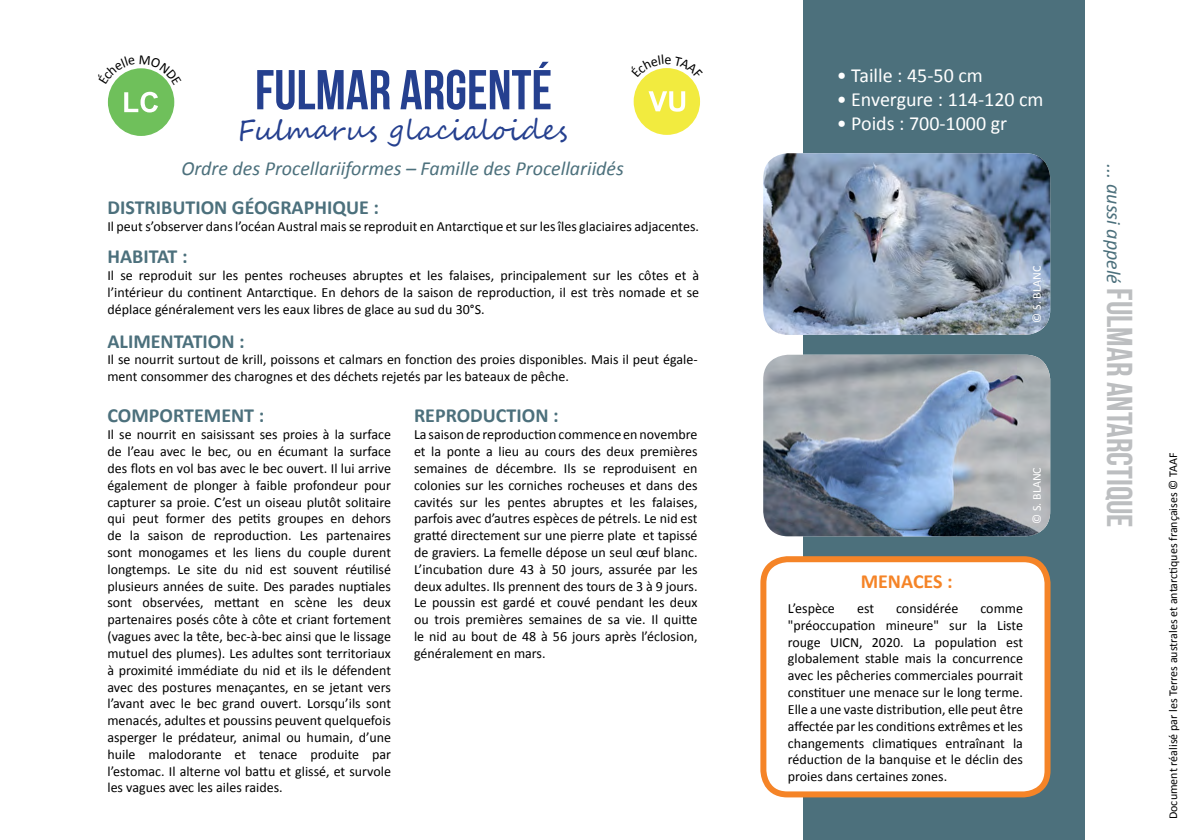
<style>
.page{position:relative;width:1191px;height:840px;background:#fff}
.page>*{position:absolute;margin:0;border:0;box-sizing:border-box;transform-origin:0 0}
.t1{font:700 56px "Bebas Neue";color:#25408f}
.t2{font:700 36px "Bebas Neue";color:#bcbec0}
.t3{font:28px "Segoe Script";color:#25408f}
.t4{font:700 20px "Calibri";color:#4c707c}
.t5{font:20px "Calibri";color:#fff}
.t6{font:italic 20px "Calibri";color:#4c707c}
.t7{font:700 20px "Calibri";color:#f58427}
.t8{font:14px/16.8px "Calibri";color:#000;text-align:justify}
.t9{font:12px "Calibri";color:#000}
.t10{font:12px "Calibri";color:#fff}
.s1{font-family:"Calibri";font-weight:400;font-style:italic;font-size:20px;color:#4c707c}
</style>
<div class="page">
<div style="left:803px;top:0;width:281px;height:839px;background:#4c707c"></div>
<div style="left:763px;top:559px;width:284px;height:235px;background:#fff;border-radius:24px"></div>
<div style="left:760px;top:556px;width:290px;height:241px;border:6px solid #f58427;border-radius:24px"></div>
<img style="left:763px;top:153px;width:287px;height:181px">
<img style="left:763px;top:354px;width:287px;height:182px">
<div style="left:108px;top:68px;width:66px;height:68px;background:#6fc05b;border-radius:50%"></div>
<svg style="left:124px;top:92px;width:34px;height:20px"></svg>
<div style="left:633px;top:68px;width:67px;height:67px;background:#f2eb3f;border-radius:50%"></div>
<svg style="left:648px;top:91px;width:37px;height:21px"></svg>
<svg style="left:643px;top:68px;width:48px;height:10px"></svg>
<svg style="left:112px;top:68px;width:58px;height:17px"></svg>
<h1 class="t1" style="left:255px;top:59px;width:299px">FULMAR ARGENTé</h1>
<h3 class="t3" style="left:238px;top:107px;width:331px">Fulmarus glacialoides</h3>
<h3 class="t6" style="left:181px;top:155px;width:444px">Ordre des Procellariiformes – Famille des Procellariidés</h3>
<h3 class="t4" style="left:107px;top:195px;width:273px">DISTRIBUTION GÉOGRAPHIQUE :</h3>
<p class="t8" style="left:107px;top:218px;width:593px">Il peut s’observer dans l’océan Austral mais se reproduit en Antarctique et sur les îles glaciaires adjacentes.</p>
<h3 class="t4" style="left:107px;top:243px;width:82px">HABITAT :</h3>
<p class="t8" style="left:107px;top:267px;width:593px">Il se reproduit sur les pentes rocheuses abruptes et les falaises, principalement sur les côtes et à l’intérieur du continent Antarctique. En dehors de la saison de reproduction, il est très nomade et se déplace généralement vers les eaux libres de glace au sud du 30°S.</p>
<h3 class="t4" style="left:107px;top:328px;width:139px">ALIMENTATION :</h3>
<p class="t8" style="left:107px;top:351px;width:591px">Il se nourrit surtout de krill, poissons et calmars en fonction des proies disponibles. Mais il peut égale&shy;ment consommer des charognes et des déchets rejetés par les bateaux de pêche.</p>
<h3 class="t4" style="left:107px;top:403px;width:158px">COMPORTEMENT :</h3>
<p class="t8" style="left:107px;top:426px;width:285px">Il se nourrit en saisissant ses proies à la surface de l’eau avec le bec, ou en écumant la surface des flots en vol bas avec le bec ouvert. Il lui arrive également de plonger à faible profondeur pour capturer sa proie. C’est un oiseau plutôt solitaire qui peut former des petits groupes en dehors de la saison de reproduction. Les partenaires sont monogames et les liens du couple durent longtemps. Le site du nid est souvent réutilisé plusieurs années de suite. Des parades nuptiales sont observées, mettant en scène les deux partenaires posés côte à côte et criant fortement (vagues avec la tête, bec-à-bec ainsi que le lissage mutuel des plumes). Les adultes sont territoriaux à proximité immédiate du nid et ils le défendent avec des postures menaçantes, en se jetant vers l’avant avec le bec grand ouvert. Lorsqu’ils sont menacés, adultes et poussins peuvent quelquefois asperger le prédateur, animal ou humain, d’une huile malodorante et tenace produite par l’estomac. Il alterne vol battu et glissé, et survole les vagues avec les ailes raides.</p>
<h3 class="t4" style="left:414px;top:403px;width:146px">REPRODUCTION :</h3>
<p class="t8" style="left:414px;top:426px;width:285px">La saison de reproduction commence en novembre et la ponte a lieu au cours des deux premières semaines de décembre. Ils se reproduisent en colonies sur les corniches rocheuses et dans des cavités sur les pentes abruptes et les falaises, parfois avec d’autres espèces de pétrels. Le nid est gratté directement sur une pierre plate et tapissé de graviers. La femelle dépose un seul œuf blanc.<br>L’incubation dure 43 à 50 jours, assurée par les deux adultes. Ils prennent des tours de 3 à 9 jours.<br>Le poussin est gardé et couvé pendant les deux ou trois premières semaines de sa vie. Il quitte le nid au bout de 48 à 56 jours après l’éclosion, généralement en mars.</p>
<h3 class="t5" style="left:836px;top:63px;width:147px">• Taille : 45-50 cm</h3>
<h3 class="t5" style="left:836px;top:87px;width:208px">• Envergure : 114-120 cm</h3>
<h3 class="t5" style="left:836px;top:111px;width:172px">• Poids : 700-1000 gr</h3>
<p class="t10" style="left:1029px;top:322px;width:58px;rotate:-90deg">© S. BLANC</p>
<p class="t10" style="left:1029px;top:523px;width:58px;rotate:-90deg">© S. BLANC</p>
<h3 class="t7" style="left:860px;top:568px;width:93px">MENACES :</h3>
<p class="t8" style="left:788px;top:599px;width:49px">L’espèce</p>
<p class="t8" style="left:857px;top:599px;width:18px">est</p>
<p class="t8" style="left:896px;top:599px;width:64px">considérée</p>
<p class="t8" style="left:788px;top:599px;width:237px;text-indent:193px">comme "préoccupation mineure" sur la Liste rouge UICN, 2020. La population est globalement stable mais la concurrence avec les pêcheries commerciales pourrait constituer une menace sur le long terme.<br>Elle a une vaste distribution, elle peut être affectée par les conditions extrêmes et les changements climatiques entraînant la réduction de la banquise et le déclin des proies dans certaines zones.</p>
<h2 class="t2" style="left:1139px;top:164px;width:365px;rotate:90deg"><span class="s1">... aussi appelé</span> fulmar antarctique</h2>
<p class="t9" style="left:1165px;top:818px;width:368px;rotate:-90deg">Document réalisé par les Terres australes et antarctiques françaises © TAAF</p>
</div>
